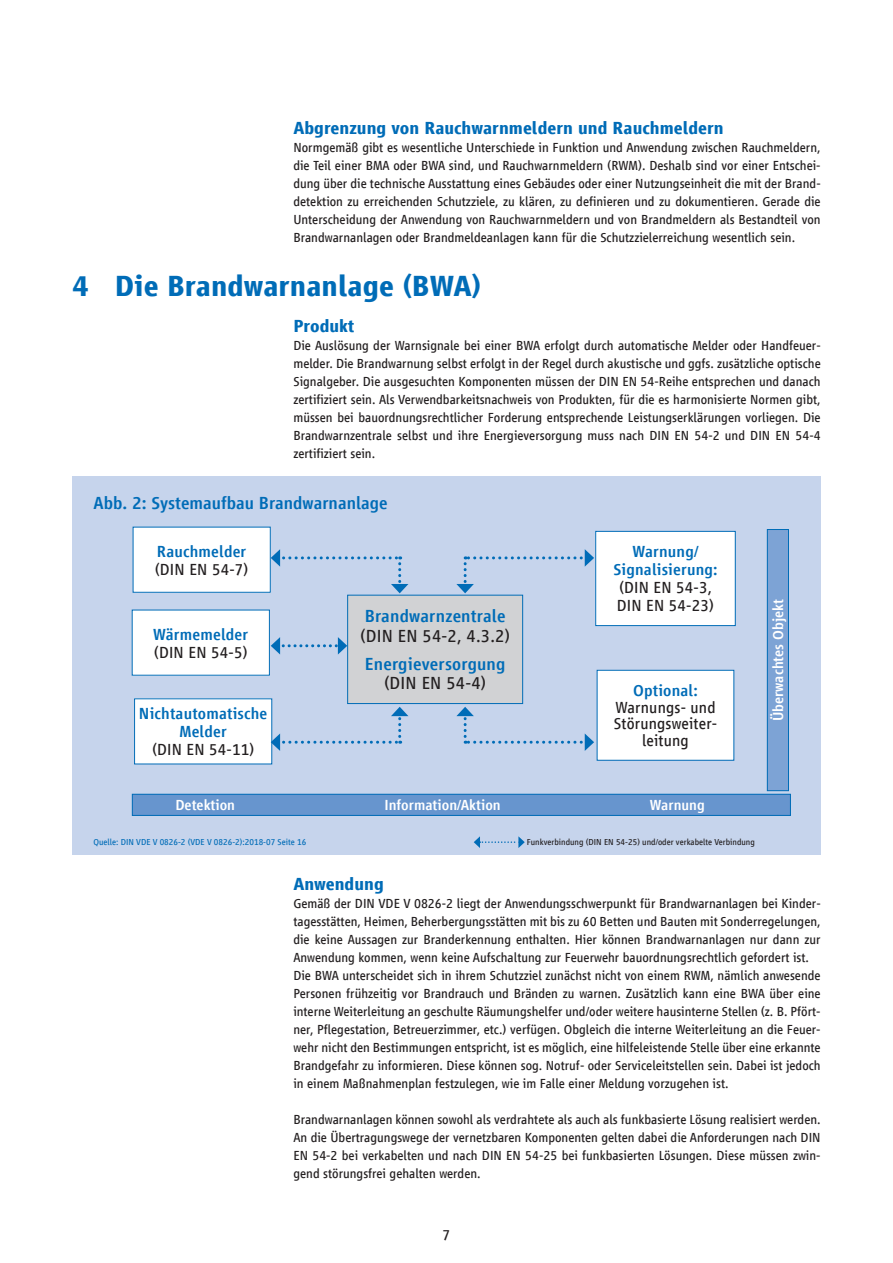
<style>
.page{position:relative;width:893px;height:1263px;background:#fff}
.page>*{position:absolute;margin:0;border:0;box-sizing:border-box;transform-origin:0 0}
.t1{font:700 30px "Vialog LT Com";color:#006cb7}
.t2{font:500 18px "Vialog LT Com";color:#006cb7}
.t3{font:700 18px "Vialog LT Com";color:#006cb7}
.t4{font:18px "Vialog LT Com";letter-spacing:.01em;color:#231f20}
.t5{font:16.5px/16.5px "Vialog LT Com";letter-spacing:.01em;color:#231f20;text-align:center}
.t6{font:500 16.5px/18px "Vialog LT Com";letter-spacing:.01em;color:#006cb7;text-align:center}
.t7{font:500 15px "Vialog LT Com";color:#fff}
.t8{font:15px "Vialog LT Com";color:#231f20}
.t9{font:13.5px/18px "Vialog LT Com";color:#231f20;text-align:justify}
.t10{font:8.85px "Vialog LT Com";color:#231f20}
.t11{font:8.85px "Vialog LT Com";color:#006cb7}
</style>
<div class="page">
<div style="left:72px;top:476px;width:749px;height:378px;background:#c6d4ec"></div>
<div style="left:133px;top:527px;width:137px;height:65px;background:#fff"></div>
<div style="left:133px;top:527px;width:138px;height:66px;border:1px solid #006cb7"></div>
<div style="left:132px;top:610px;width:137px;height:65px;background:#fff"></div>
<div style="left:135px;top:699px;width:137px;height:65px;background:#fff"></div>
<div style="left:597px;top:670px;width:137px;height:90px;background:#fff"></div>
<div style="left:597px;top:670px;width:137px;height:91px;border:1px solid #006cb7"></div>
<div style="left:596px;top:531px;width:139px;height:95px;background:#fff"></div>
<div style="left:595px;top:531px;width:141px;height:95px;border:1px solid #006cb7"></div>
<div style="left:348px;top:595px;width:175px;height:108px;background:#d1d2d4"></div>
<div style="left:347px;top:595px;width:176px;height:109px;border:1px solid #006cb7"></div>
<div style="left:132px;top:794px;width:658px;height:21px;background:#6795ce"></div>
<div style="left:132px;top:794px;width:659px;height:22px;border:1px solid #006cb7"></div>
<div style="left:767px;top:529px;width:21px;height:262px;background:#7da3d5"></div>
<div style="left:767px;top:529px;width:22px;height:262px;border:1px solid #006cb7"></div>
<svg style="left:271px;top:549px;width:137px;height:44px"></svg>
<svg style="left:271px;top:707px;width:137px;height:44px"></svg>
<svg style="left:456px;top:549px;width:138px;height:44px"></svg>
<svg style="left:456px;top:707px;width:138px;height:44px"></svg>
<svg style="left:271px;top:637px;width:76px;height:17px"></svg>
<svg style="left:474px;top:836px;width:51px;height:12px"></svg>
<h2 class="t3" style="left:293px;top:118px;width:432px">Abgrenzung von Rauchwarnmeldern und Rauchmeldern</h2>
<p class="t9" style="left:293px;top:139px;width:529px">Normgemäß gibt es wesentliche Unterschiede in Funktion und Anwendung zwischen Rauchmeldern, die Teil einer BMA oder BWA sind, und Rauchwarnmeldern (RWM). Deshalb sind vor einer Entschei&shy;dung über die technische Ausstattung eines Gebäudes oder einer Nutzungseinheit die mit der Brand&shy;detektion zu erreichenden Schutzziele, zu klären, zu definieren und zu dokumentieren. Gerade die Unterscheidung der Anwendung von Rauchwarnmeldern und von Brandmeldern als Bestandteil von Brandwarnanlagen oder Brandmeldeanlagen kann für die Schutzzielerreichung wesentlich sein.</p>
<h1 class="t1" style="left:72px;top:269px;width:411px">4 Die Brandwarnanlage (BWA)</h1>
<h2 class="t3" style="left:293px;top:316px;width:63px">Produkt</h2>
<p class="t9" style="left:293px;top:337px;width:529px">Die Auslösung der Warnsignale bei einer BWA erfolgt durch automatische Melder oder Handfeuer&shy;melder. Die Brandwarnung selbst erfolgt in der Regel durch akustische und ggfs. zusätzliche optische Signalgeber. Die ausgesuchten Komponenten müssen der DIN EN 54-Reihe entsprechen und danach zertifiziert sein. Als Verwendbarkeitsnachweis von Produkten, für die es harmonisierte Normen gibt, müssen bei bauordnungsrechtlicher Forderung entsprechende Leistungserklärungen vorliegen. Die Brandwarnzentrale selbst und ihre Energieversorgung muss nach DIN EN 54-2 und DIN EN 54-4 zertifiziert sein.</p>
<h2 class="t2" style="left:94px;top:493px;width:296px">Abb. 2: Systemaufbau Brandwarnanlage</h2>
<p class="t6" style="left:157px;top:542px;width:91px">Rauchmelder</p>
<p class="t5" style="left:155px;top:561px;width:95px">(DIN EN 54-7)</p>
<p class="t6" style="left:613px;top:543px;width:106px">Warnung/<br>Signalisierung:</p>
<p class="t5" style="left:617px;top:579px;width:99px;line-height:18px;text-align:left">(DIN EN 54-3,<br>DIN EN 54-23)</p>
<p class="t7" style="left:770px;top:721px;width:124px;rotate:-90deg">Überwachtes Objekt</p>
<h2 class="t2" style="left:365px;top:606px;width:142px">Brandwarnzentrale</h2>
<h2 class="t4" style="left:360px;top:626px;width:151px">(DIN EN 54-2, 4.3.2)</h2>
<h2 class="t2" style="left:365px;top:654px;width:142px">Energieversorgung</h2>
<h2 class="t4" style="left:384px;top:673px;width:104px">(DIN EN 54-4)</h2>
<p class="t6" style="left:153px;top:625px;width:97px">Wärmemelder</p>
<p class="t5" style="left:154px;top:644px;width:95px">(DIN EN 54-5)</p>
<p class="t6" style="left:633px;top:682px;width:66px">Optional:</p>
<p class="t5" style="left:614px;top:699px;width:105px">Warnungs- und<br>Störungsweiter&shy;leitung</p>
<p class="t6" style="left:139px;top:705px;width:130px">Nichtautomatische<br>Melder</p>
<p class="t5" style="left:152px;top:741px;width:104px">(DIN EN 54-11)</p>
<p class="t7" style="left:175px;top:797px;width:61px">Detektion</p>
<p class="t7" style="left:385px;top:797px;width:118px">Information/Aktion</p>
<p class="t7" style="left:650px;top:797px;width:56px">Warnung</p>
<p class="t11" style="left:94px;top:837px;width:214px">Quelle: DIN VDE V 0826-2 (VDE V 0826-2):2018-07 Seite 16</p>
<p class="t10" style="left:527px;top:837px;width:229px">Funkverbindung (DIN EN 54-25) und/oder verkabelte Verbindung</p>
<h2 class="t3" style="left:293px;top:874px;width:92px">Anwendung</h2>
<p class="t9" style="left:293px;top:895px;width:529px;text-align:left">Gemäß der DIN VDE V 0826-2 liegt der Anwendungsschwerpunkt für Brandwarnanlagen bei Kinder&shy;tagesstätten, Heimen, Beherbergungsstätten mit bis zu 60 Betten und Bauten mit Sonderregelungen, die keine Aussagen zur Branderkennung enthalten. Hier können Brandwarnanlagen nur dann zur Anwendung kommen, wenn keine Aufschaltung zur Feuerwehr bauordnungsrechtlich gefordert ist.<br>Die BWA unterscheidet sich in ihrem Schutzziel zunächst nicht von einem RWM, nämlich anwesende Personen frühzeitig vor Brandrauch und Bränden zu warnen. Zusätzlich kann eine BWA über eine interne Weiterleitung an geschulte Räumungshelfer und/oder weitere hausinterne Stellen (z. B. Pfört&shy;ner, Pflegestation, Betreuerzimmer, etc.) verfügen. Obgleich die interne Weiterleitung an die Feuer&shy;wehr nicht den Bestimmungen entspricht, ist es möglich, eine hilfeleistende Stelle über eine erkannte Brandgefahr zu informieren. Diese können sog. Notruf- oder Serviceleitstellen sein. Dabei ist jedoch in einem Maßnahmenplan festzulegen, wie im Falle einer Meldung vorzugehen ist.</p>
<p class="t9" style="left:293px;top:1111px;width:529px">Brandwarnanlagen können sowohl als verdrahtete als auch als funkbasierte Lösung realisiert werden.<br>An die Übertragungswege der vernetzbaren Komponenten gelten dabei die Anforderungen nach DIN EN 54-2 bei verkabelten und nach DIN EN 54-25 bei funkbasierten Lösungen. Diese müssen zwin&shy;gend störungsfrei gehalten werden.</p>
<p class="t8" style="left:443px;top:1226px;width:9px">7</p>
</div>
